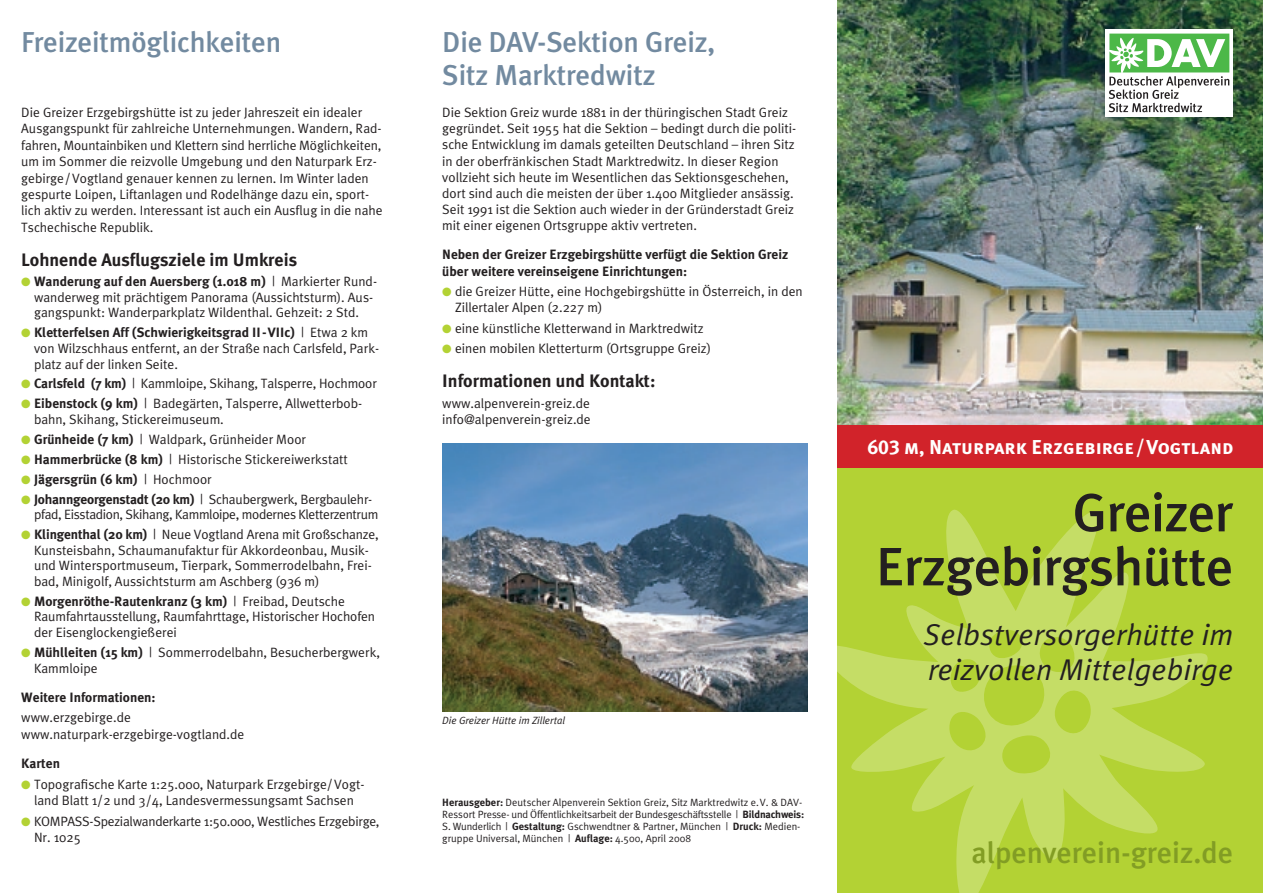
<style>
.page{position:relative;width:1263px;height:893px;background:#fff}
.page>*{position:absolute;margin:0;border:0;box-sizing:border-box;transform-origin:0 0}
.t1{font:500 54px/54px "Meta Plus";letter-spacing:-.01em;color:#231f20;text-align:right}
.t2{font:italic 30px/34.5px "Meta Plus Normal";letter-spacing:.01em;color:#231f20}
.t3{font:500 30px "Meta Plus";color:#829d24}
.t4{font:500 28.8px/33px "Meta Plus";letter-spacing:-.005em;color:#728aa0}
.t5{font:20.1px "Meta Plus Bold Caps";color:#fff}
.t6{font:700 18px "Meta Plus";color:#231f20}
.t7{font:13.5px/16.4px "Meta Plus Normal";color:#231f20}
.t8{font:700 13.5px/16.2px "Meta Plus";color:#231f20}
.t9{font:13.5px/15.6px "Meta Plus Normal";letter-spacing:-.025em;color:#231f20}
.t10{font:13.5px/16.4px "Meta Plus Normal";letter-spacing:-.02em;color:#231f20}
.t11{font:10.5px/12px "Meta Plus Normal";color:#231f20}
.t12{font:italic 10.5px "Meta Plus Normal";color:#231f20}
.s1{color:#b3d234}
.s2{font-family:"Meta Plus Normal";font-weight:400}
.s3{font-family:"Meta Plus";font-weight:700}
</style>
<div class="page">
<div style="left:838px;top:0;width:425px;height:893px;background:#b3d234"></div>
<svg style="left:838px;top:510px;width:370px;height:383px"></svg>
<img style="left:838px;top:0;width:425px;height:425px">
<div style="left:838px;top:425px;width:425px;height:43px;background:#d1232a"></div>
<svg style="left:1106px;top:30px;width:127px;height:87px;background:#f6fbf6"></svg>
<svg style="left:1109px;top:34px;width:120px;height:78px;background:#b2d3b1"></svg>
<img style="left:442px;top:443px;width:366px;height:268px">
<h3 class="t4" style="left:21px;top:26px;width:261px">Freizeitmöglichkeiten</h3>
<h3 class="t4" style="left:442px;top:26px;width:274px">Die DAV-Sektion Greiz,<br>Sitz Marktredwitz</h3>
<p class="t7" style="left:21px;top:104px;width:363px">Die Greizer Erzgebirgshütte ist zu jeder Jahreszeit ein idealer Ausgangspunkt für zahlreiche Unternehmungen. Wandern, Rad&shy;fahren, Mountainbiken und Klettern sind herrliche Möglichkeiten, um im Sommer die reizvolle Umgebung und den Naturpark Erz&shy;gebirge/Vogtland genauer kennen zu lernen. Im Winter laden gespurte Loipen, Liftanlagen und Rodelhänge dazu ein, sport&shy;lich aktiv zu werden. Interessant ist auch ein Ausflug in die nahe Tschechische Republik.</p>
<h3 class="t6" style="left:21px;top:250px;width:277px">Lohnende Ausflugsziele im Umkreis</h3>
<p class="t8" style="left:21px;top:273px;width:357px"><span class="s1">●</span> Wanderung auf den Auersberg (1.018 m) <span class="s2">| Markierter Rund-</span></p>
<p class="t7" style="left:34px;top:289px;width:341px;line-height:15.6px">wanderweg mit prächtigem Panorama (Aussichtsturm). Aus&shy;gangspunkt: Wanderparkplatz Wildenthal. Gehzeit: 2 Std.</p>
<p class="t8" style="left:21px;top:324px;width:348px"><span class="s1">●</span> Kletterfelsen Aff (Schwierigkeitsgrad II-VIIc) <span class="s2">| Etwa 2 km</span></p>
<p class="t7" style="left:34px;top:340px;width:347px;line-height:15.6px">von Wilzschhaus entfernt, an der Straße nach Carlsfeld, Park&shy;platz auf der linken Seite.</p>
<p class="t7" style="left:21px;top:375px;width:357px"><span class="s1">●</span> <span class="s3">Carlsfeld (7 km)</span> | Kammloipe, Skihang, Talsperre, Hochmoor</p>
<p class="t7" style="left:34px;top:396px;width:330px;line-height:15.6px;text-indent:-13px"><span class="s1">●</span> <span class="s3">Eibenstock (9 km)</span> | Badegärten, Talsperre, Allwetterbob&shy;bahn, Skihang, Stickereimuseum.</p>
<p class="t7" style="left:21px;top:431px;width:286px"><span class="s1">●</span> <span class="s3">Grünheide (7 km)</span> | Waldpark, Grünheider Moor</p>
<p class="t7" style="left:21px;top:451px;width:328px"><span class="s1">●</span> <span class="s3">Hammerbrücke (8 km)</span> | Historische Stickereiwerkstatt</p>
<p class="t8" style="left:21px;top:471px;width:192px"><span class="s1">●</span> Jägersgrün (6 km) <span class="s2">| Hochmoor</span></p>
<p class="t9" style="left:34px;top:491px;width:346px;text-indent:-13px"><span class="s1">●</span> <span class="s3">Johanngeorgenstadt (20 km)</span> | Schaubergwerk, Bergbaulehr&shy;pfad, Eisstadion, Skihang, Kammloipe, modernes Kletterzentrum</p>
<p class="t7" style="left:34px;top:526px;width:346px;line-height:15.6px;text-indent:-13px"><span class="s1">●</span> <span class="s3">Klingenthal (20 km)</span> | Neue Vogtland Arena mit Großschanze, Kunsteisbahn, Schaumanufaktur für Akkordeonbau, Musik&shy;und Wintersportmuseum, Tierpark, Sommerrodelbahn, Frei&shy;bad, Minigolf, Aussichtsturm am Aschberg (936 m)</p>
<p class="t8" style="left:21px;top:593px;width:325px"><span class="s1">●</span> Morgenröthe-Rautenkranz (3 km) <span class="s2">| Freibad, Deutsche</span></p>
<p class="t7" style="left:34px;top:609px;width:343px;line-height:15.6px">Raumfahrtausstellung, Raumfahrttage, Historischer Hochofen der Eisenglockengießerei</p>
<p class="t7" style="left:34px;top:644px;width:347px;line-height:15.6px;text-indent:-13px"><span class="s1">●</span> <span class="s3">Mühlleiten (15 km)</span> | Sommerrodelbahn, Besucherbergwerk,<br>Kammloipe</p>
<p class="t8" style="left:21px;top:689px;width:136px">Weitere Informationen:</p>
<p class="t7" style="left:21px;top:709px;width:225px">www.erzgebirge.de www.naturpark-erzgebirge-vogtland.de</p>
<p class="t8" style="left:21px;top:755px;width:40px">Karten</p>
<p class="t7" style="left:21px;top:775px;width:345px;text-align:center"><span class="s1">●</span> Topografische Karte 1:25.000, Naturpark Erzgebirge/Vogt&shy;land Blatt 1/2 und 3/4, Landesvermessungsamt Sachsen</p>
<p class="t10" style="left:34px;top:812px;width:347px;text-indent:-13px"><span class="s1">●</span> KOMPASS-Spezialwanderkarte 1:50.000, Westliches Erzgebirge,<br>Nr. 1025</p>
<p class="t7" style="left:442px;top:104px;width:356px">Die Sektion Greiz wurde 1881 in der thüringischen Stadt Greiz gegründet. Seit 1955 hat die Sektion – bedingt durch die politi&shy;sche Entwicklung im damals geteilten Deutschland – ihren Sitz in der oberfränkischen Stadt Marktredwitz. In dieser Region vollzieht sich heute im Wesentlichen das Sektionsgeschehen, dort sind auch die meisten der über 1.400 Mitglieder ansässig.<br>Seit 1991 ist die Sektion auch wieder in der Gründerstadt Greiz mit einer eigenen Ortsgruppe aktiv vertreten.</p>
<p class="t8" style="left:442px;top:247px;width:348px">Neben der Greizer Erzgebirgshütte verfügt die Sektion Greiz über weitere vereinseigene Einrichtungen:</p>
<p class="t7" style="left:455px;top:283px;width:349px;text-indent:-13px"><span class="s1">●</span> die Greizer Hütte, eine Hochgebirgshütte in Österreich, in den<br>Zillertaler Alpen (2.227 m)</p>
<p class="t7" style="left:442px;top:320px;width:263px"><span class="s1">●</span> eine künstliche Kletterwand in Marktredwitz</p>
<p class="t7" style="left:442px;top:340px;width:270px"><span class="s1">●</span> einen mobilen Kletterturm (Ortsgruppe Greiz)</p>
<h3 class="t6" style="left:442px;top:371px;width:215px">Informationen und Kontakt:</h3>
<p class="t7" style="left:442px;top:395px;width:150px">www.alpenverein-greiz.de info@alpenverein-greiz.de</p>
<p class="t12" style="left:442px;top:715px;width:124px">Die Greizer Hütte im Zillertal</p>
<p class="t11" style="left:442px;top:796px;width:363px"><span class="s3">Herausgeber:</span> Deutscher Alpenverein Sektion Greiz, Sitz Marktredwitz e.V. &amp; DAV-Ressort Presse- und Öffentlichkeitsarbeit der Bundesgeschäftsstelle | <span class="s3">Bildnachweis:<br></span>S. Wunderlich | <span class="s3">Gestaltung:</span> Gschwendtner &amp; Partner, München | <span class="s3">Druck:</span> Medien&shy;gruppe Universal, München | <span class="s3">Auflage:</span> 4.500, April 2008</p>
<h3 class="t5" style="left:867px;top:436px;width:368px">603 m, Naturpark Erzgebirge/Vogtland</h3>
<h1 class="t1" style="left:876px;top:485px;width:359px">Greizer<br>Erzgebirgshütte</h1>
<h2 class="t2" style="left:923px;top:617px;width:311px">Selbstversorgerhütte im reizvollen Mittelgebirge</h2>
<h2 class="t3" style="left:971px;top:835px;width:263px">alpenverein-greiz.de</h2>
</div>
